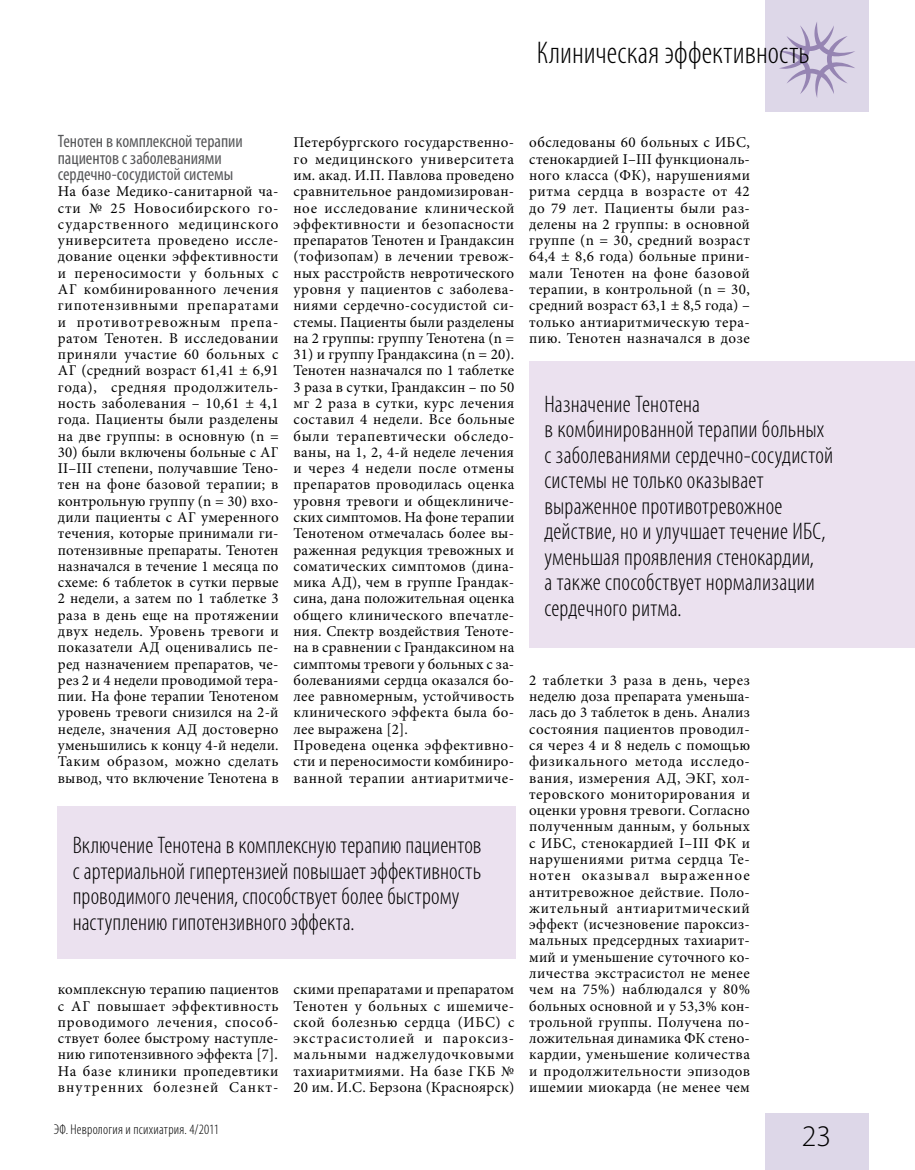
<style>
.page{position:relative;width:915px;height:1170px;background:#fff}
.page>*{position:absolute;margin:0;border:0;box-sizing:border-box;transform-origin:0 0}
.t1{font:300 condensed 31.5px "Myriad Pro";letter-spacing:.01em;color:#000}
.t2{font:300 30px "Myriad Pro";color:#000}
.t3{font:300 condensed 24px/25.5px "Myriad Pro";letter-spacing:.005em;color:#000}
.t4{font:condensed 18px/16.2px "Myriad Pro";letter-spacing:-.005em;color:#58595b}
.t5{font:15px/16.2px "Minion Pro";letter-spacing:.02em;color:#000;text-align:justify}
.t6{font:300 condensed 14.25px "Myriad Pro";letter-spacing:.015em;color:#000}
</style>
<div class="page">
<div style="left:764px;top:0;width:103px;height:111px;background:#ddd7e8"></div>
<div style="left:764px;top:1113px;width:103px;height:56px;background:#ddd7e8"></div>
<svg style="left:779px;top:22px;width:76px;height:76px"></svg>
<div style="left:529px;top:361px;width:385px;height:287px;background:#ebe1ef"></div>
<div style="left:58px;top:806px;width:458px;height:152px;background:#ebe1ef"></div>
<h1 class="t1" style="left:536px;top:34px;width:274px">Клиническая эффективность</h1>
<p class="t4" style="left:58px;top:133px;width:186px">Тенотен в комплексной терапии пациентов с заболеваниями сердечно-сосудистой системы</p>
<p class="t5" style="left:58px;top:183px;width:222px">На базе Медико-санитарной ча&shy;сти № 25 Новосибирского го&shy;сударственного медицинского университета проведено иссле&shy;дование оценки эффективности и переносимости у больных с АГ комбинированного лечения гипотензивными препаратами и противотревожным препа&shy;ратом Тенотен. В исследовании приняли участие 60 больных с АГ (средний возраст 61,41 ± 6,91 года), средняя продолжитель&shy;ность заболевания – 10,61 ± 4,1 года. Пациенты были разделены на две группы: в основную (n =</p>
<p class="t5" style="left:58px;top:444px;width:222px">30) были включены больные с АГ II–III степени, получавшие Тено&shy;тен на фоне базовой терапии; в контрольную группу (n = 30) вхо&shy;дили пациенты с АГ умеренного течения, которые принимали ги&shy;потензивные препараты. Тенотен назначался в течение 1 месяца по схеме: 6 таблеток в сутки первые 2 недели, а затем по 1 таблетке 3 раза в день еще на протяжении двух недель. Уровень тревоги и показатели АД оценивались пе&shy;ред назначением препаратов, че&shy;рез 2 и 4 недели проводимой тера&shy;пии. На фоне терапии Тенотеном уровень тревоги снизился на 2-й неделе, значения АД достоверно уменьшились к концу 4-й недели.<br>Таким образом, можно сделать вывод, что включение Тенотена в</p>
<p class="t5" style="left:293px;top:134px;width:222px">Петербургского государственно&shy;го медицинского университета им. акад. И.П. Павлова проведено сравнительное рандомизирован&shy;ное исследование клинической эффективности и безопасности препаратов Тенотен и Грандаксин (тофизопам) в лечении тревож&shy;ных расстройств невротического уровня у пациентов с заболева&shy;ниями сердечно-сосудистой си&shy;стемы. Пациенты были разделены на 2 группы: группу Тенотена (n =</p>
<p class="t5" style="left:293px;top:346px;width:222px;text-align:left">31) и группу Грандаксина (n = 20).<br>Тенотен назначался по 1 таблетке<br>3 раза в сутки, Грандаксин – по 50 мг 2 раза в сутки, курс лечения составил 4 недели. Все больные были терапевтически обследо&shy;ваны, на 1, 2, 4-й неделе лечения и через 4 недели после отмены препаратов проводилась оценка уровня тревоги и общеклиниче&shy;ских симптомов. На фоне терапии<br>Тенотеном отмечалась более вы&shy;раженная редукция тревожных и соматических симптомов (дина&shy;мика АД), чем в группе Грандак&shy;сина, дана положительная оценка общего клинического впечатле&shy;ния. Спектр воздействия Теноте&shy;на в сравнении с Грандаксином на симптомы тревоги у больных с за&shy;болеваниями сердца оказался бо&shy;лее равномерным, устойчивость клинического эффекта была бо&shy;лее выражена [2].<br>Проведена оценка эффективно&shy;сти и переносимости комбиниро&shy;ванной терапии антиаритмиче-</p>
<h3 class="t3" style="left:73px;top:832px;width:410px">включение Тенотена в комплексную терапию пациентов с артериальной гипертензией повышает эффективность проводимого лечения, способствует более быстрому наступлению гипотензивного эффекта.</h3>
<p class="t5" style="left:58px;top:981px;width:222px">комплексную терапию пациентов с АГ повышает эффективность проводимого лечения, способ&shy;ствует более быстрому наступле&shy;нию гипотензивного эффекта [7].<br>На базе клиники пропедевтики внутренних болезней Санкт-</p>
<p class="t6" style="left:54px;top:1120px;width:166px">ЭФ. Неврология и психиатрия. 4/2011</p>
<p class="t5" style="left:293px;top:981px;width:222px">скими препаратами и препаратом Тенотен у больных с ишемиче&shy;ской болезнью сердца (ИБС) с экстрасистолией и пароксиз&shy;мальными наджелудочковыми тахиаритмиями. На базе ГКБ № 20 им. И.С. Берзона (Красноярск)</p>
<p class="t5" style="left:529px;top:134px;width:222px">обследованы 60 больных с ИБС, стенокардией I–III функциональ&shy;ного класса (ФК), нарушениями ритма сердца в возрасте от 42 до 79 лет. Пациенты были раз&shy;делены на 2 группы: в основной группе (n = 30, средний возраст 64,4 ± 8,6 года) больные прини&shy;мали Тенотен на фоне базовой терапии, в контрольной (n = 30, средний возраст 63,1 ± 8,5 года) – только антиаритмическую тера&shy;пию. Тенотен назначался в дозе</p>
<p class="t3" style="left:544px;top:391px;width:290px">назначение Тенотена<br>в комбинированной терапии больных с заболеваниями сердечно-сосудистой системы не только оказывает выраженное противотревожное действие, но и улучшает течение ИБС, уменьшая проявления стенокардии,<br>а также способствует нормализации сердечного ритма.</p>
<p class="t5" style="left:529px;top:672px;width:222px">2 таблетки 3 раза в день, через неделю доза препарата уменьша&shy;лась до 3 таблеток в день. Анализ состояния пациентов проводил&shy;ся через 4 и 8 недель с помощью физикального метода исследо&shy;вания, измерения АД, ЭКГ, хол&shy;теровского мониторирования и оценки уровня тревоги. Согласно полученным данным, у больных с ИБС, стенокардией I–III ФК и нарушениями ритма сердца Те&shy;нотен оказывал выраженное антитревожное действие. Поло&shy;жительный антиаритмический эффект (исчезновение пароксиз&shy;мальных предсердных тахиарит&shy;мий и уменьшение суточного ко&shy;личества экстрасистол не менее чем на 75%) наблюдался у 80% больных основной и у 53,3% кон&shy;трольной группы. Получена по&shy;ложительная динамика ФК стено&shy;кардии, уменьшение количества и продолжительности эпизодов ишемии миокарда (не менее чем</p>
<h2 class="t2" style="left:801px;top:1119px;width:31px">23</h2>
</div>
